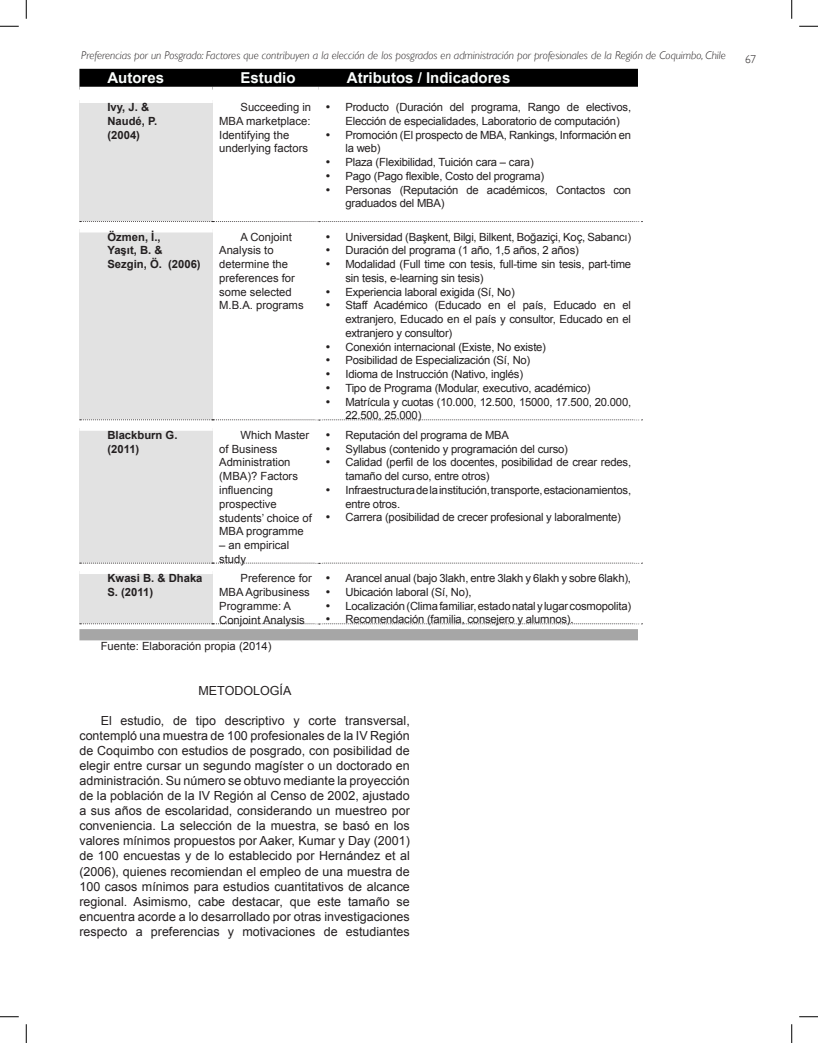
<style>
.page{position:relative;width:818px;height:1043px;background:#fff}
.page>*{position:absolute;margin:0;border:0;box-sizing:border-box;transform-origin:0 0}
.t1{font:700 15px "Arial";color:#fbfefd}
.t2{font:12.5px/15px "Arial";color:#231f20;text-align:justify}
.t3{font:11.25px/13.8px "Arial";letter-spacing:-.02em;color:#231f20}
.t4{font:11.25px/13.8px "Arial";color:#231f20}
.t5{font:italic 300 11.25px "Gill Sans";color:#231f20}
.t6{font:700 11.25px/13.8px "Arial";color:#231f20}
.t7{font:300 11.25px "Gill Sans";color:#231f20}
</style>
<div class="page">
<div style="left:79px;top:69px;width:559px;height:18px;background:#000"></div>
<div style="left:79px;top:100px;width:133px;height:121px;background:#e2e2e2"></div>
<div style="left:79px;top:97px;width:133px;height:6px;background:#fff"></div>
<svg style="left:80px;top:221px;width:562px;height:1px"></svg>
<div style="left:79px;top:230px;width:133px;height:190px;background:#e2e2e2"></div>
<div style="left:79px;top:227px;width:133px;height:5px;background:#fff"></div>
<svg style="left:80px;top:419px;width:562px;height:1px"></svg>
<div style="left:79px;top:428px;width:133px;height:135px;background:#e2e2e2"></div>
<div style="left:79px;top:425px;width:133px;height:6px;background:#fff"></div>
<svg style="left:80px;top:563px;width:562px;height:1px"></svg>
<div style="left:79px;top:571px;width:133px;height:53px;background:#e2e2e2"></div>
<div style="left:79px;top:568px;width:133px;height:6px;background:#fff"></div>
<svg style="left:0;top:25px;width:19px;height:2px"></svg>
<svg style="left:799px;top:25px;width:19px;height:2px"></svg>
<svg style="left:0;top:1016px;width:19px;height:1px"></svg>
<svg style="left:799px;top:1016px;width:19px;height:1px"></svg>
<svg style="left:25px;top:0;width:2px;height:19px"></svg>
<svg style="left:25px;top:1024px;width:2px;height:18px"></svg>
<svg style="left:791px;top:0;width:1px;height:19px"></svg>
<svg style="left:791px;top:1024px;width:1px;height:18px"></svg>
<svg style="left:79px;top:623px;width:563px;height:17px"></svg>
<p class="t5" style="left:81px;top:49px;width:646px">Preferencias por un Posgrado: Factores que contribuyen a la elección de los posgrados en administración por profesionales de la Región de Coquimbo, Chile</p>
<p class="t7" style="left:745px;top:53px;width:13px">67</p>
<h1 class="t1" style="left:107px;top:68px;width:58px">Autores</h1>
<h1 class="t1" style="left:240px;top:68px;width:57px">Estudio</h1>
<h1 class="t1" style="left:347px;top:68px;width:165px">Atributos / Indicadores</h1>
<p class="t6" style="left:107px;top:101px;width:51px">Ivy, J. &amp;<br>Naudé, P. (2004)</p>
<p class="t4" style="left:219px;top:100px;width:93px;text-indent:21px">Succeeding in<br>MBA marketplace:<br>Identifying the underlying factors</p>
<p class="t3" style="left:345px;top:100px;width:287px;text-indent:-20px">• Producto (Duración del programa, Rango de electivos,<br>Elección de especialidades, Laboratorio de computación)</p>
<p class="t3" style="left:345px;top:128px;width:287px;text-indent:-20px">• Promoción (El prospecto de MBA, Rankings, Información en la web)</p>
<p class="t3" style="left:325px;top:155px;width:210px">• Plaza (Flexibilidad, Tuición cara – cara)</p>
<p class="t3" style="left:325px;top:169px;width:220px">• Pago (Pago flexible, Costo del programa)</p>
<p class="t3" style="left:345px;top:183px;width:287px;text-indent:-20px">• Personas (Reputación de académicos, Contactos con graduados del MBA)</p>
<p class="t6" style="left:107px;top:230px;width:95px">Özmen, İ.,<br>Yaşıt, B. &amp;<br>Sezgin, Ö. (2006)</p>
<p class="t4" style="left:219px;top:230px;width:86px;text-indent:21px">A Conjoint<br>Analysis to determine the preferences for some selected<br>M.B.A. programs</p>
<p class="t3" style="left:325px;top:230px;width:307px">• Universidad (Başkent, Bilgi, Bilkent, Boğaziçi, Koç, Sabancı)</p>
<p class="t3" style="left:325px;top:244px;width:255px">• Duración del programa (1 año, 1,5 años, 2 años)</p>
<p class="t3" style="left:345px;top:257px;width:287px;text-indent:-20px">• Modalidad (Full time con tesis, full-time sin tesis, part-time sin tesis, e-learning sin tesis)</p>
<p class="t3" style="left:325px;top:285px;width:191px">• Experiencia laboral exigida (Sí, No)</p>
<p class="t3" style="left:345px;top:299px;width:287px;text-align:justify;text-indent:-20px">• Staff Académico (Educado en el país, Educado en el extranjero, Educado en el país y consultor, Educado en el extranjero y consultor)</p>
<p class="t3" style="left:325px;top:340px;width:222px">• Conexión internacional (Existe, No existe)</p>
<p class="t3" style="left:325px;top:354px;width:206px">• Posibilidad de Especialización (Sí, No)</p>
<p class="t3" style="left:325px;top:367px;width:199px">• Idioma de Instrucción (Nativo, inglés)</p>
<p class="t3" style="left:325px;top:381px;width:266px">• Tipo de Programa (Modular, executivo, académico)</p>
<p class="t3" style="left:345px;top:395px;width:287px;text-indent:-20px">• Matrícula y cuotas (10.000, 12.500, 15000, 17.500, 20.000,<br>22.500, 25.000)</p>
<p class="t6" style="left:107px;top:428px;width:72px">Blackburn G. (2011)</p>
<p class="t4" style="left:219px;top:428px;width:94px;text-indent:21px">Which Master of Business<br>Administration (MBA)? Factors influencing prospective students’ choice of<br>MBA programme</p>
<p class="t4" style="left:219px;top:538px;width:72px">– an empirical study</p>
<p class="t3" style="left:325px;top:428px;width:185px">• Reputación del programa de MBA</p>
<p class="t3" style="left:325px;top:442px;width:244px">• Syllabus (contenido y programación del curso)</p>
<p class="t3" style="left:345px;top:456px;width:287px;text-indent:-20px">• Calidad (perfil de los docentes, posibilidad de crear redes, tamaño del curso, entre otros)</p>
<p class="t3" style="left:345px;top:483px;width:287px;text-indent:-20px">• Infraestructura de la institución, transporte, estacionamientos, entre otros.</p>
<p class="t3" style="left:325px;top:511px;width:297px">• Carrera (posibilidad de crecer profesional y laboralmente)</p>
<p class="t6" style="left:107px;top:571px;width:97px">Kwasi B. &amp; Dhaka<br>S. (2011)</p>
<p class="t4" style="left:219px;top:571px;width:94px;text-indent:21px">Preference for<br>MBA Agribusiness<br>Programme: A<br>Conjoint Analysis</p>
<p class="t3" style="left:325px;top:571px;width:307px">• Arancel anual (bajo 3lakh, entre 3lakh y 6lakh y sobre 6lakh),</p>
<p class="t3" style="left:325px;top:585px;width:147px">• Ubicación laboral (Sí, No),</p>
<p class="t3" style="left:325px;top:599px;width:307px">• Localización (Clima familiar, estado natal y lugar cosmopolita)</p>
<p class="t3" style="left:325px;top:612px;width:249px">• Recomendación (familia, consejero y alumnos).</p>
<p class="t4" style="left:101px;top:639px;width:172px">Fuente: Elaboración propia (2014)</p>
<p class="t2" style="left:198px;top:683px;width:94px">METODOLOGÍA</p>
<p class="t2" style="left:79px;top:713px;width:332px;text-indent:21px">El estudio, de tipo descriptivo y corte transversal, contempló una muestra de 100 profesionales de la IV Región de Coquimbo con estudios de posgrado, con posibilidad de elegir entre cursar un segundo magíster o un doctorado en administración. Su número se obtuvo mediante la proyección de la población de la IV Región al Censo de 2002, ajustado a sus años de escolaridad, considerando un muestreo por conveniencia. La selección de la muestra, se basó en los valores mínimos propuestos por Aaker, Kumar y Day (2001) de 100 encuestas y de lo establecido por Hernández et al (2006), quienes recomiendan el empleo de una muestra de 100 casos mínimos para estudios cuantitativos de alcance regional. Asimismo, cabe destacar, que este tamaño se encuentra acorde a lo desarrollado por otras investigaciones respecto a preferencias y motivaciones de estudiantes</p>
</div>
